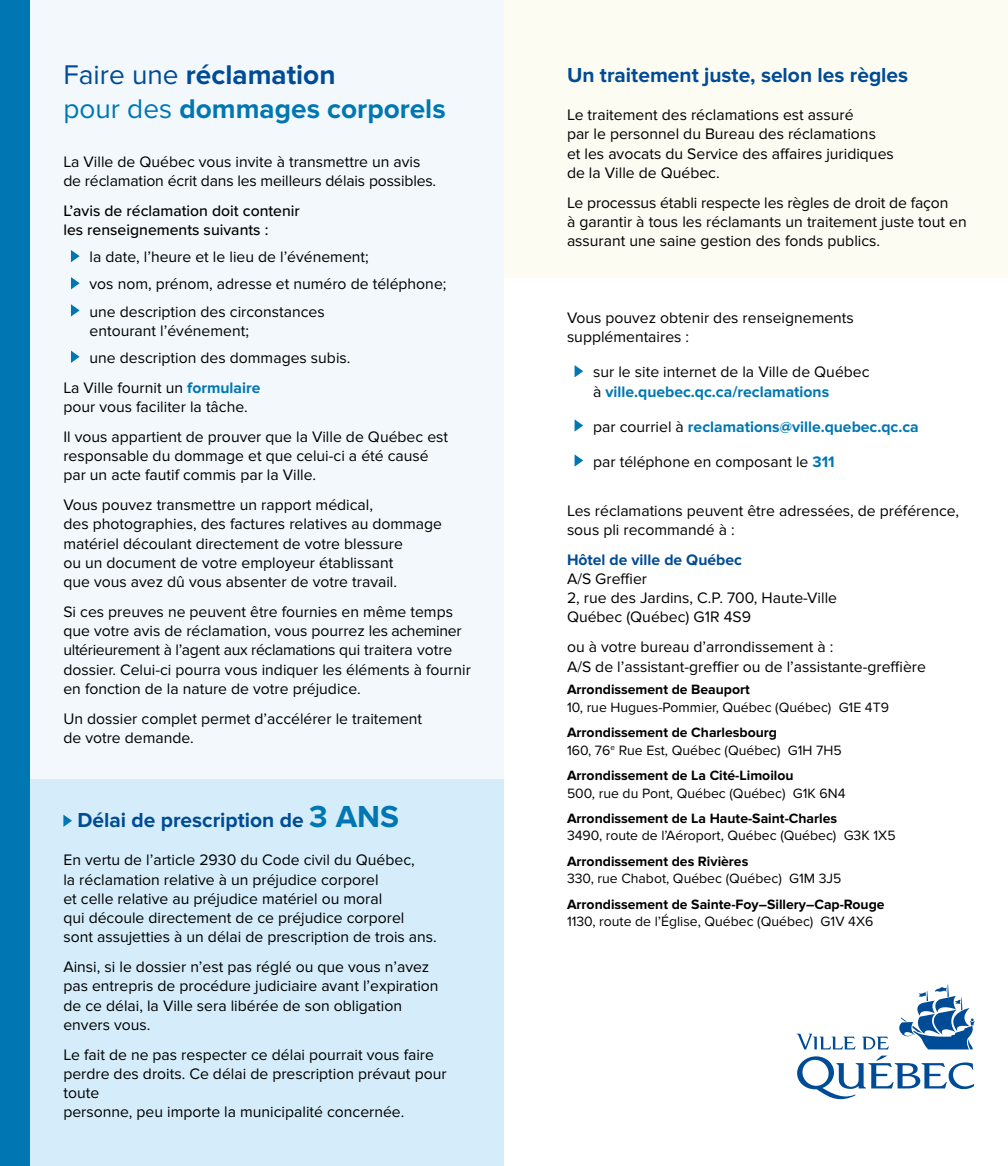
<style>
.page{position:relative;width:1008px;height:1166px;background:#fff}
.page>*{position:absolute;margin:0;border:0;box-sizing:border-box;transform-origin:0 0}
.t1{font:700 28px "Proxima Nova";color:#0077b3}
.t2{font:700 28px "Proxima Nova";color:#004b95}
.titre_étape{font:700 21px "Proxima Nova";color:#004b95}
.texte{font:15.75px/19.2px "Proxima Nova";color:#000}
.liste_puce{font:15.75px/19.2px "Proxima Nova";color:#000}
.Sous-titre{font:500 15.75px/19.2px "Proxima Nova";color:#000}
.liste_puce-2{font:700 15.75px "Proxima Nova";color:#0077b3}
.texte-2{font:700 15.75px "Proxima Nova";color:#004b95}
.Texte_petit{font:14px/17.5px "Proxima Nova";color:#000}
.Texte_petit-2{font:700 14px/17.5px "Proxima Nova";color:#000}
.s1{font-weight:400}
.s2{font-weight:700;color:#0077b3}
.s3{font-size:31.5px;color:#0077b3}
.s4{font-weight:400;color:#000}
.s5{font-weight:700}
</style>
<div class="page">
<div style="left:0;top:0;width:504px;height:779px;background:#f2f8fb"></div>
<div style="left:504px;top:0;width:504px;height:278px;background:#fcfcf2"></div>
<div style="left:0;top:779px;width:504px;height:387px;background:#d5edfa"></div>
<div style="left:0;top:0;width:29px;height:1166px;background:#0077b3"></div>
<svg style="left:575px;top:365px;width:8px;height:12px"></svg>
<svg style="left:575px;top:419px;width:8px;height:12px"></svg>
<svg style="left:575px;top:454px;width:8px;height:12px"></svg>
<svg style="left:71px;top:250px;width:9px;height:12px"></svg>
<svg style="left:71px;top:277px;width:9px;height:12px"></svg>
<svg style="left:71px;top:304px;width:9px;height:12px"></svg>
<svg style="left:71px;top:350px;width:9px;height:13px"></svg>
<svg style="left:63px;top:814px;width:9px;height:13px"></svg>
<svg style="left:797px;top:1033px;width:59px;height:16px"></svg>
<svg style="left:797px;top:1055px;width:177px;height:44px"></svg>
<svg style="left:862px;top:984px;width:113px;height:65px"></svg>
<p class="t2" style="left:63px;top:59px;width:274px"><span class="s1">Faire une</span> réclamation</p>
<p class="t1" style="left:63px;top:92px;width:384px"><span class="s1">pour des</span> dommages corporels</p>
<p class="texte" style="left:63px;top:152px;width:374px">La Ville de Québec vous invite à transmettre un avis de réclamation écrit dans les meilleurs délais possibles.</p>
<p class="Sous-titre" style="left:63px;top:200px;width:238px">L’avis de réclamation doit contenir les renseignements suivants :</p>
<p class="liste_puce" style="left:90px;top:248px;width:281px">la date, l’heure et le lieu de l’événement;</p>
<p class="liste_puce" style="left:90px;top:275px;width:358px">vos nom, prénom, adresse et numéro de téléphone;</p>
<p class="liste_puce" style="left:90px;top:302px;width:237px">une description des circonstances entourant l’événement;</p>
<p class="liste_puce" style="left:90px;top:348px;width:262px">une description des dommages subis.</p>
<p class="texte" style="left:63px;top:378px;width:199px">La Ville fournit un <span class="s2">formulaire </span>pour vous faciliter la tâche.</p>
<p class="texte" style="left:63px;top:427px;width:386px">Il vous appartient de prouver que la Ville de Québec est responsable du dommage et que celui-ci a été causé par un acte fautif commis par la Ville.</p>
<p class="texte" style="left:63px;top:495px;width:380px">Vous pouvez transmettre un rapport médical,<br>des photographies, des factures relatives au dommage matériel découlant directement de votre blessure<br>ou un document de votre employeur établissant<br>que vous avez dû vous absenter de votre travail.</p>
<p class="texte" style="left:63px;top:602px;width:409px">Si ces preuves ne peuvent être fournies en même temps que votre avis de réclamation, vous pourrez les acheminer ultérieurement à l’agent aux réclamations qui traitera votre dossier. Celui-ci pourra vous indiquer les éléments à fournir en fonction de la nature de votre préjudice.</p>
<p class="texte" style="left:63px;top:709px;width:360px">Un dossier complet permet d’accélérer le traitement de votre demande.</p>
<p class="titre_étape" style="left:77px;top:807px;width:323px">Délai de prescription de <span class="s3">3 ANS</span></p>
<p class="texte" style="left:63px;top:850px;width:375px">En vertu de l’article 2930 du Code civil du Québec,<br>la réclamation relative à un préjudice corporel<br>et celle relative au préjudice matériel ou moral<br>qui découle directement de ce préjudice corporel sont assujetties à un délai de prescription de trois ans.</p>
<p class="texte" style="left:63px;top:957px;width:377px">Ainsi, si le dossier n’est pas réglé ou que vous n’avez pas entrepris de procédure judiciaire avant l’expiration de ce délai, la Ville sera libérée de son obligation envers vous.</p>
<p class="texte" style="left:63px;top:1045px;width:385px">Le fait de ne pas respecter ce délai pourrait vous faire perdre des droits. Ce délai de prescription prévaut pour toute<br>personne, peu importe la municipalité concernée.</p>
<p class="titre_étape" style="left:567px;top:62px;width:343px">Un traitement juste, selon les règles</p>
<p class="texte" style="left:567px;top:105px;width:328px">Le traitement des réclamations est assuré<br>par le personnel du Bureau des réclamations<br>et les avocats du Service des affaires juridiques de la Ville de Québec.</p>
<p class="texte" style="left:567px;top:193px;width:401px">Le processus établi respecte les règles de droit de façon<br>à garantir à tous les réclamants un traitement juste tout en assurant une saine gestion des fonds publics.</p>
<p class="texte" style="left:567px;top:308px;width:288px">Vous pouvez obtenir des renseignements supplémentaires :</p>
<p class="liste_puce" style="left:593px;top:363px;width:278px">sur le site internet de la Ville de Québec à <span class="s2">ville.quebec.qc.ca/reclamations</span></p>
<p class="liste_puce-2" style="left:593px;top:417px;width:327px"><span class="s4">par courriel à</span> reclamations@ville.quebec.qc.ca</p>
<p class="liste_puce" style="left:593px;top:452px;width:243px">par téléphone en composant le <span class="s2">311</span></p>
<p class="texte" style="left:567px;top:501px;width:394px">Les réclamations peuvent être adressées, de préférence,</p>
<p class="texte" style="left:567px;top:520px;width:169px">sous pli recommandé à :</p>
<p class="texte-2" style="left:567px;top:550px;width:176px">Hôtel de ville de Québec</p>
<p class="texte" style="left:567px;top:569px;width:82px">A/S Greffier</p>
<p class="texte" style="left:567px;top:588px;width:272px">2, rue des Jardins, C.P. 700, Haute-Ville</p>
<p class="texte" style="left:567px;top:608px;width:186px">Québec (Québec) G1R 4S9</p>
<p class="texte" style="left:567px;top:637px;width:268px">ou à votre bureau d’arrondissement à :</p>
<p class="texte" style="left:567px;top:657px;width:361px">A/S de l’assistant-greffier ou de l’assistante-greffière</p>
<p class="Texte_petit" style="left:567px;top:681px;width:324px"><span class="s5">Arrondissement de Beauport<br></span>10, rue Hugues-Pommier, Québec (Québec) G1E 4T9</p>
<p class="Texte_petit" style="left:567px;top:724px;width:276px"><span class="s5">Arrondissement de Charlesbourg<br></span>160, 76<sup>e</sup> Rue Est, Québec (Québec) G1H 7H5</p>
<p class="Texte_petit" style="left:567px;top:767px;width:280px"><span class="s5">Arrondissement de La Cité-Limoilou<br></span>500, rue du Pont, Québec (Québec) G1K 6N4</p>
<p class="Texte_petit" style="left:567px;top:809px;width:330px"><span class="s5">Arrondissement de La Haute-Saint-Charles<br></span>3490, route de l’Aéroport, Québec (Québec) G3K 1X5</p>
<p class="Texte_petit" style="left:567px;top:852px;width:276px"><span class="s5">Arrondissement des Rivières<br></span>330, rue Chabot, Québec (Québec) G1M 3J5</p>
<p class="Texte_petit-2" style="left:567px;top:895px;width:319px">Arrondissement de Sainte-Foy–Sillery–Cap-Rouge<br><span class="s1">1130, route de l’Église, Québec (Québec) G1V 4X6</span></p>
</div>
